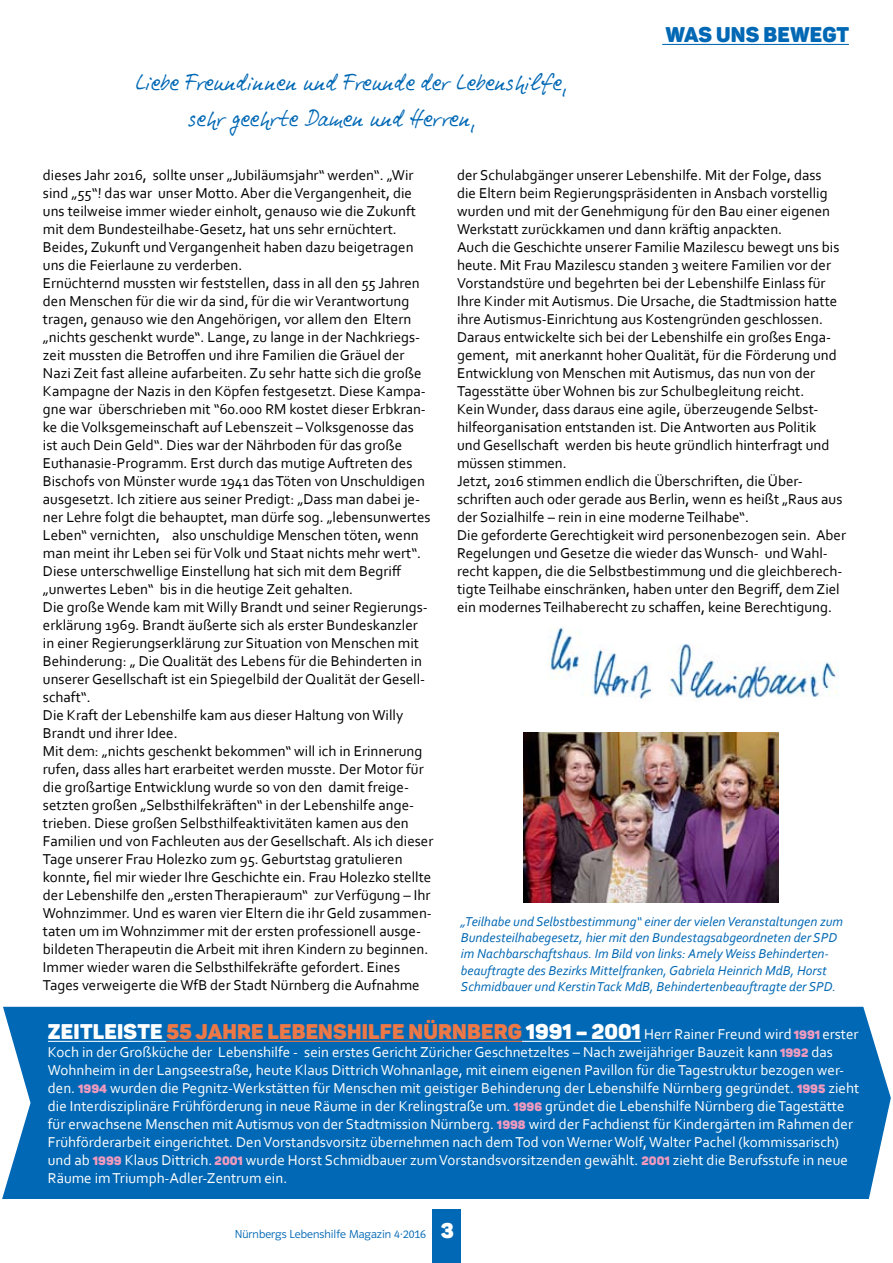
<style>
.page{position:relative;width:893px;height:1263px;background:#fff}
.page>*{position:absolute;margin:0;border:0;box-sizing:border-box;transform-origin:0 0}
.t1{font:900 21px "Panton";letter-spacing:.01em;color:#ed7847}
.t2{font:21px/36px "Hctschrift";color:#0068b4}
.t3{font:900 21px "Panton";letter-spacing:.01em;color:#0068b4}
.t4{font:900 21px "Panton";color:#fff}
.t5{font:15px/18px "Corbel";color:#000}
.t6{font:15px/18px "Corbel";color:#fff}
.t7{font:italic 13.5px/16.2px "Corbel";color:#0068b4}
.t8{font:12px "Polo 22 Leicht";color:#0068b4}
.s1{color:#fff}
.s2{font-family:"Corbel";font-weight:400;font-size:15px;color:#fff}
.s3{font-size:12px;color:#ee99bf}
.s4{font-family:"Panton";font-weight:900;font-size:12px;color:#ee99bf}
</style>
<div class="page">
<div style="left:432px;top:1209px;width:29px;height:54px;background:#0068b4"></div>
<hr style="left:662px;top:44px;width:187px;height:1px;background:#0068b4">
<img style="left:550px;top:627px;width:289px;height:73px">
<div style="left:2px;top:1007px;width:889px;height:192px;background:#0068b4"></div>
<hr style="left:48px;top:1041px;width:118px;height:1px;background:#fff">
<hr style="left:166px;top:1041px;width:356px;height:1px;background:#ed7847">
<hr style="left:522px;top:1041px;width:119px;height:1px;background:#fff">
<img style="left:523px;top:733px;width:256px;height:170px">
<h1 class="t2" style="left:189px;top:67px;width:380px;text-indent:-53px">Liebe Freundinnen und Freunde der Lebenshilfe, sehr geehrte Damen und Herren,</h1>
<h1 class="t3" style="left:666px;top:21px;width:185px">WAS UNS BEWEGT</h1>
<p class="t5" style="left:43px;top:166px;width:392px">dieses Jahr 2016, sollte unser „Jubiläumsjahr“ werden“. „Wir sind „55“! das war unser Motto. Aber die Vergangenheit, die uns teilweise immer wieder einholt, genauso wie die Zukunft mit dem Bundesteilhabe-Gesetz, hat uns sehr ernüchtert.<br>Beides, Zukunft und Vergangenheit haben dazu beigetragen uns die Feierlaune zu verderben.<br>Ernüchternd mussten wir feststellen, dass in all den 55 Jahren den Menschen für die wir da sind, für die wir Verantwortung tragen, genauso wie den Angehörigen, vor allem den Eltern „nichts geschenkt wurde“. Lange, zu lange in der Nachkriegs&shy;zeit mussten die Betroffen und ihre Familien die Gräuel der Nazi Zeit fast alleine aufarbeiten. Zu sehr hatte sich die große Kampagne der Nazis in den Köpfen festgesetzt. Diese Kampa&shy;gne war überschrieben mit “60.000 RM kostet dieser Erbkran&shy;ke die Volksgemeinschaft auf Lebenszeit – Volksgenosse das<br>ist auch Dein Geld“. Dies war der Nährboden für das große Euthanasie-Programm. Erst durch das mutige Auftreten des Bischofs von Münster wurde 1941 das Töten von Unschuldigen ausgesetzt. Ich zitiere aus seiner Predigt: „Dass man dabei je&shy;ner Lehre folgt die behauptet, man dürfe sog. „lebensunwertes Leben“ vernichten, also unschuldige Menschen töten, wenn man meint ihr Leben sei für Volk und Staat nichts mehr wert“.<br>Diese unterschwellige Einstellung hat sich mit dem Begriff „unwertes Leben“ bis in die heutige Zeit gehalten.<br>Die große Wende kam mit Willy Brandt und seiner Regierungs&shy;erklärung 1969. Brandt äußerte sich als erster Bundeskanzler<br>in einer Regierungserklärung zur Situation von Menschen mit Behinderung: „ Die Qualität des Lebens für die Behinderten in unserer Gesellschaft ist ein Spiegelbild der Qualität der Gesell&shy;schaft“.<br>Die Kraft der Lebenshilfe kam aus dieser Haltung von Willy Brandt und ihrer Idee.<br>Mit dem: „nichts geschenkt bekommen“ will ich in Erinnerung rufen, dass alles hart erarbeitet werden musste. Der Motor für die großartige Entwicklung wurde so von den damit freige&shy;setzten großen „Selbsthilfekräften“ in der Lebenshilfe ange&shy;trieben. Diese großen Selbsthilfeaktivitäten kamen aus den Familien und von Fachleuten aus der Gesellschaft. Als ich dieser Tage unserer Frau Holezko zum 95. Geburtstag gratulieren konnte, fiel mir wieder Ihre Geschichte ein. Frau Holezko stellte der Lebenshilfe den „ersten Therapieraum“ zur Verfügung – Ihr Wohnzimmer. Und es waren vier Eltern die ihr Geld zusammen&shy;taten um im Wohnzimmer mit der ersten professionell ausge&shy;bildeten Therapeutin die Arbeit mit ihren Kindern zu beginnen.<br>Immer wieder waren die Selbsthilfekräfte gefordert. Eines Tages verweigerte die WfB der Stadt Nürnberg die Aufnahme</p>
<p class="t5" style="left:457px;top:166px;width:390px">der Schulabgänger unserer Lebenshilfe. Mit der Folge, dass<br>die Eltern beim Regierungspräsidenten in Ansbach vorstellig wurden und mit der Genehmigung für den Bau einer eigenen Werkstatt zurückkamen und dann kräftig anpackten.<br>Auch die Geschichte unserer Familie Mazilescu bewegt uns bis heute. Mit Frau Mazilescu standen 3 weitere Familien vor der Vorstandstüre und begehrten bei der Lebenshilfe Einlass für Ihre Kinder mit Autismus. Die Ursache, die Stadtmission hatte ihre Autismus-Einrichtung aus Kostengründen geschlossen.<br>Daraus entwickelte sich bei der Lebenshilfe ein großes Enga&shy;gement, mit anerkannt hoher Qualität, für die Förderung und Entwicklung von Menschen mit Autismus, das nun von der Tagesstätte über Wohnen bis zur Schulbegleitung reicht.<br>Kein Wunder, dass daraus eine agile, überzeugende Selbst&shy;hilfeorganisation entstanden ist. Die Antworten aus Politik<br>und Gesellschaft werden bis heute gründlich hinterfragt und müssen stimmen.<br>Jetzt, 2016 stimmen endlich die Überschriften, die Über&shy;schriften auch oder gerade aus Berlin, wenn es heißt „Raus aus der Sozialhilfe – rein in eine moderne Teilhabe“.<br>Die geforderte Gerechtigkeit wird personenbezogen sein. Aber Regelungen und Gesetze die wieder das Wunsch- und Wahl&shy;recht kappen, die die Selbstbestimmung und die gleichberech&shy;tigte Teilhabe einschränken, haben unter den Begriff, dem Ziel ein modernes Teilhaberecht zu schaffen, keine Berechtigung.</p>
<h1 class="t1" style="left:48px;top:1018px;width:812px"><span class="s1">ZEITLEISTE</span> 55 JAHRE LEBENSHI LFE NÜRNBERG <span class="s1">1991 – 2001</span> <span class="s2">Herr Rainer Freund wird</span> <span class="s3">1991</span> <span class="s2">erster</span></h1>
<p class="t6" style="left:48px;top:1043px;width:813px">Koch in der Großküche der Lebenshilfe - sein erstes Gericht Züricher Geschnetzeltes – Nach zweijähriger Bauzeit kann <span class="s4">1992</span> das Wohnheim in der Langseestraße, heute Klaus Dittrich Wohnanlage, mit einem eigenen Pavillon für die Tagestruktur bezogen wer&shy;den. <span class="s4">1994</span> wurden die Pegnitz-Werkstätten für Menschen mit geistiger Behinderung der Lebenshilfe Nürnberg gegründet. <span class="s4">1995</span> zieht die Interdisziplinäre Frühförderung in neue Räume in der Krelingstraße um. <span class="s4">1996</span> gründet die Lebenshilfe Nürnberg die Tagestätte für erwachsene Menschen mit Autismus von der Stadtmission Nürnberg. <span class="s4">1998</span> wird der Fachdienst für Kindergärten im Rahmen der Frühförderarbeit eingerichtet. Den Vorstandsvorsitz übernehmen nach dem Tod von Werner Wolf, Walter Pachel (kommissarisch) und ab <span class="s4">1999</span> Klaus Dittrich. <span class="s4">2001</span> wurde Horst Schmidbauer zum Vorstandsvorsitzenden gewählt. <span class="s4">2001</span> zieht die Berufsstufe in neue Räume im Triumph-Adler-Zentrum ein.</p>
<p class="t7" style="left:461px;top:913px;width:384px">„Teilhabe und Selbstbestimmung“ einer der vielen Veranstaltungen zum Bundesteilhabegesetz, hier mit den Bundestagsabgeordneten der SPD im Nachbarschaftshaus. Im Bild von links: Amely Weiss Behinderten&shy;beauftragte des Bezirks Mittelfranken, Gabriela Heinrich MdB, Horst Schmidbauer und Kerstin Tack MdB, Behindertenbeauftragte der SPD.</p>
<p class="t8" style="left:235px;top:1228px;width:192px">Nürnbergs Lebenshilfe Magazin 4·2016</p>
<h1 class="t4" style="left:441px;top:1217px;width:15px">3</h1>
</div>
